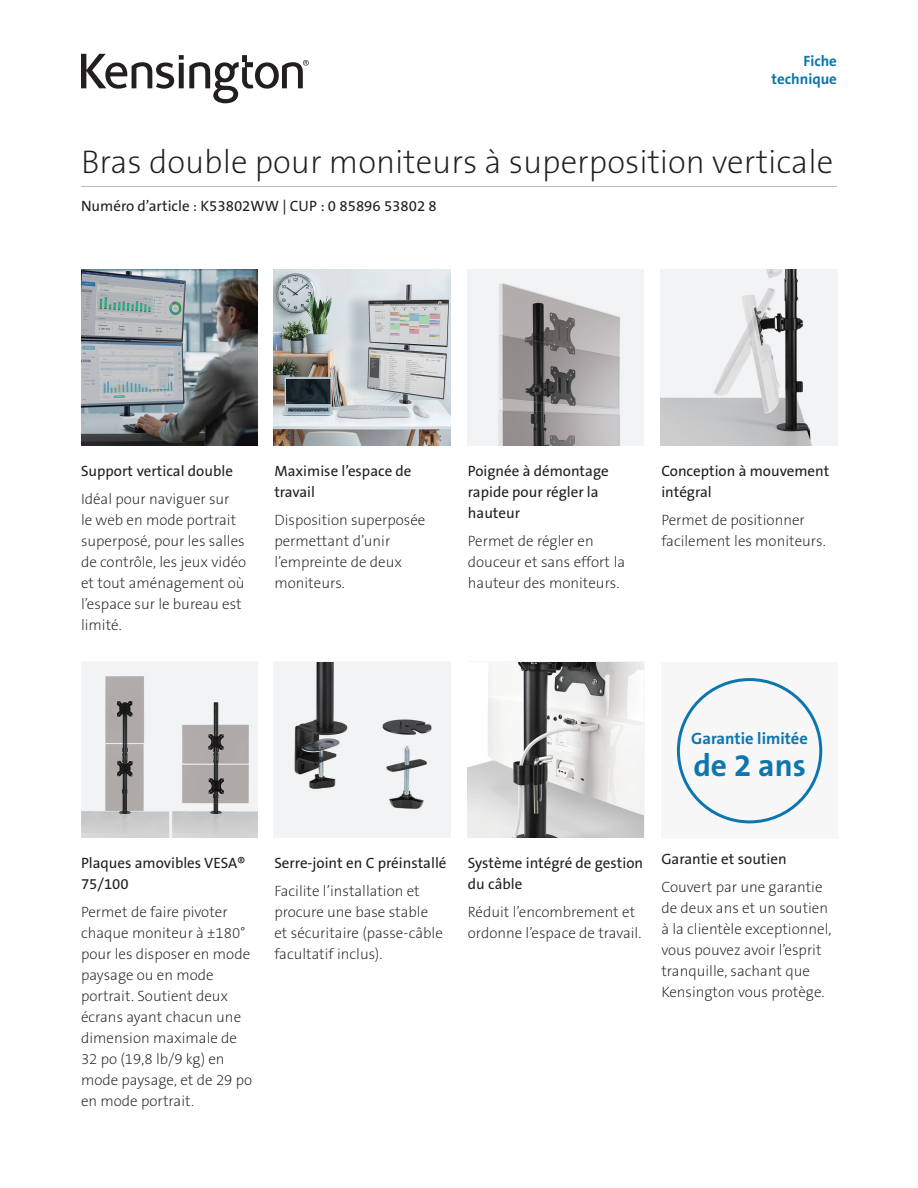
<style>
.page{position:relative;width:918px;height:1188px;background:#fff}
.page>*{position:absolute;margin:0;border:0;box-sizing:border-box;transform-origin:0 0}
.Product_Name{font:33px "The Sans KENSINGTON2 XL";color:#231f20}
.t1{font:31.5px "The Sans KENSINGTON7 Bd";color:#0e76ae}
.t2{font:16.5px "The Sans KENSINGTON7 Bd";color:#0e76ae}
.t3{font:15px/21px "The Sans KENSINGTON2 XL";color:#231f20}
.Part_No__UPC{font:15px/21px "The Sans KENSINGTON5 Rg";color:#231f20}
.Filetype_Header_Blue{font:15px "The Sans KENSINGTON7 Bd";color:#0e76ae}
</style>
<div class="page">
<hr style="left:81px;top:186px;width:756px;height:1px;background:#bcbdc0">
<svg style="left:81px;top:54px;width:228px;height:49px"></svg>
<img style="left:81px;top:270px;width:176px;height:175px">
<img style="left:81px;top:662px;width:176px;height:176px">
<img style="left:274px;top:270px;width:176px;height:175px">
<img style="left:274px;top:662px;width:176px;height:176px">
<img style="left:467px;top:270px;width:177px;height:175px">
<img style="left:467px;top:662px;width:177px;height:176px">
<img style="left:661px;top:270px;width:176px;height:175px">
<div style="left:661px;top:662px;width:177px;height:177px;background:#f7f7f8"></div>
<div style="left:677px;top:678px;width:145px;height:145px;border:3px solid #0e76ae;border-radius:50%"></div>
<p class="Filetype_Header_Blue" style="left:804px;top:53px;width:35px">Fiche</p>
<p class="Filetype_Header_Blue" style="left:772px;top:71px;width:67px">technique</p>
<h1 class="Product_Name" style="left:81px;top:144px;width:754px">Bras double pour moniteurs à superposition verticale</h1>
<h2 class="Part_No__UPC" style="left:81px;top:196px;width:357px">Numéro d’article : K53802WW | CUP : 0 85896 53802 8</h2>
<p class="Part_No__UPC" style="left:81px;top:461px;width:153px">Support vertical double</p>
<p class="t3" style="left:81px;top:489px;width:167px">Idéal pour naviguer sur<br>le web en mode portrait superposé, pour les salles de contrôle, les jeux vidéo et tout aménagement où l’espace sur le bureau est limité.</p>
<p class="Part_No__UPC" style="left:274px;top:461px;width:139px">Maximise l’espace de travail</p>
<p class="t3" style="left:274px;top:510px;width:153px">Disposition superposée permettant d’unir l’empreinte de deux moniteurs.</p>
<p class="Part_No__UPC" style="left:468px;top:461px;width:142px">Poignée à démontage rapide pour régler la hauteur</p>
<p class="t3" style="left:468px;top:531px;width:159px">Permet de régler en douceur et sans effort la hauteur des moniteurs.</p>
<p class="Part_No__UPC" style="left:661px;top:461px;width:169px">Conception à mouvement intégral</p>
<p class="t3" style="left:661px;top:510px;width:166px">Permet de positionner facilement les moniteurs.</p>
<p class="t2" style="left:691px;top:730px;width:118px">Garantie limitée</p>
<h2 class="t1" style="left:693px;top:749px;width:114px">de 2 ans</h2>
<p class="Part_No__UPC" style="left:81px;top:853px;width:166px">Plaques amovibles VESA®<br>75/100</p>
<p class="t3" style="left:81px;top:901px;width:173px">Permet de faire pivoter chaque moniteur à ±180° pour les disposer en mode paysage ou en mode portrait. Soutient deux écrans ayant chacun une dimension maximale de<br>32 po (19,8 lb/9 kg) en mode paysage, et de 29 po en mode portrait.</p>
<p class="Part_No__UPC" style="left:274px;top:853px;width:174px">Serre-joint en C préinstallé</p>
<p class="t3" style="left:274px;top:880px;width:170px">Facilite l’installation et procure une base stable et sécuritaire (passe-câble facultatif inclus).</p>
<p class="Part_No__UPC" style="left:468px;top:853px;width:177px">Système intégré de gestion du câble</p>
<p class="t3" style="left:468px;top:901px;width:175px">Réduit l’encombrement et ordonne l’espace de travail.</p>
<p class="Part_No__UPC" style="left:661px;top:849px;width:127px">Garantie et soutien</p>
<p class="t3" style="left:661px;top:877px;width:172px">Couvert par une garantie de deux ans et un soutien à la clientèle exceptionnel, vous pouvez avoir l’esprit tranquille, sachant que<br>Kensington vous protège.</p>
</div>
